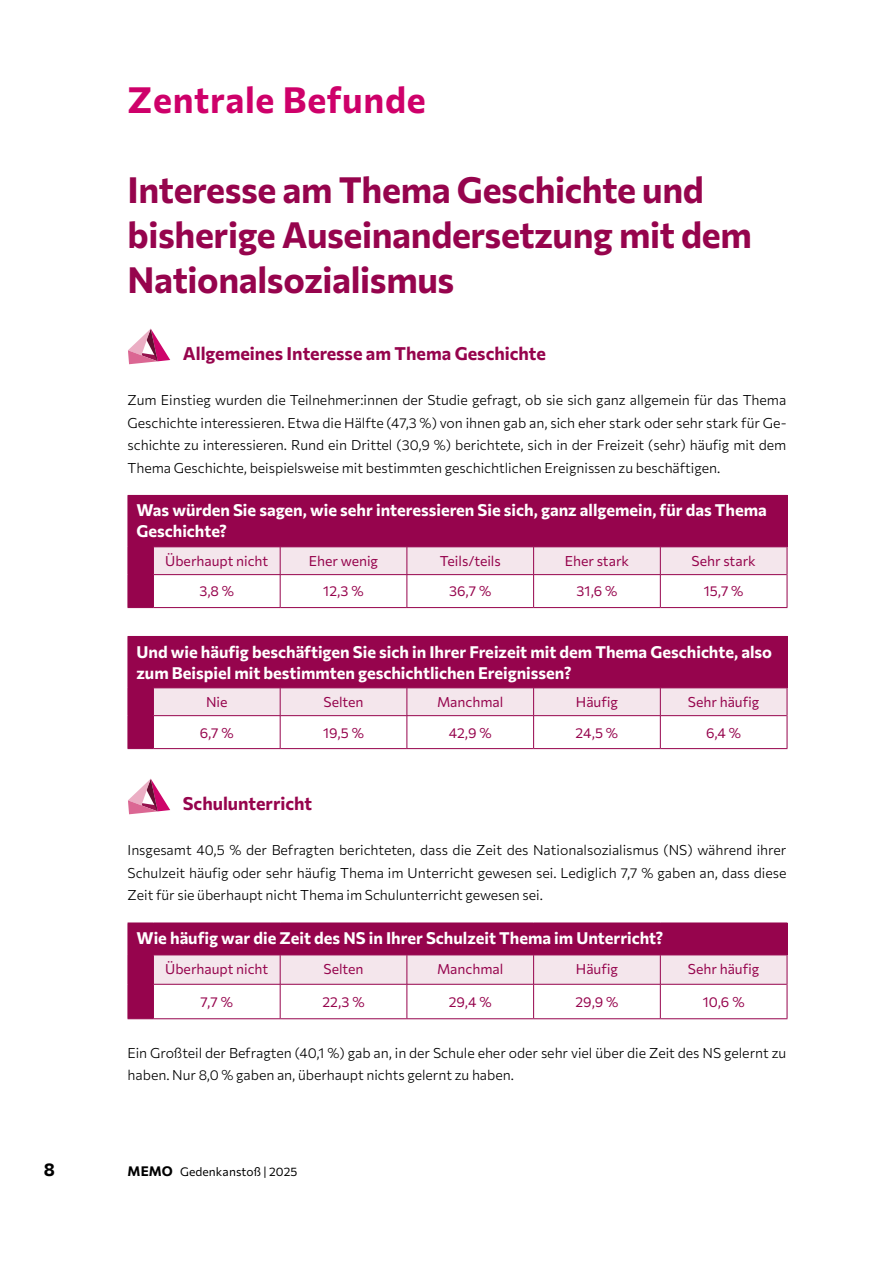
<style>
.page{position:relative;width:893px;height:1263px;background:#fff}
.page>*{position:absolute;margin:0;border:0;box-sizing:border-box;transform-origin:0 0}
.t1{font:700 36px/45px "Commissioner";letter-spacing:-.01em;color:#96044d}
.t2{font:700 36px "Commissioner";letter-spacing:.02em;color:#ce006a}
.t3{font:700 18px "Commissioner";color:#96044d}
.t4{font:700 18px "Commissioner";color:#000}
.t5{font:700 16.5px/21px "Commissioner";color:#fff}
.t6{font:300 13.95px/22.5px "Commissioner";color:#000;text-align:justify}
.t7{font:13.95px "Commissioner";color:#96044d}
.t8{font:12px "Commissioner";letter-spacing:.01em;color:#000}
.s1{font-weight:700;font-size:13.5px}
</style>
<div class="page">
<div style="left:128px;top:495px;width:659px;height:52px;background:#96044d"></div>
<hr style="left:787px;top:496px;width:1px;height:51px;background:#96044d">
<svg style="left:128px;top:547px;width:660px;height:61px"></svg>
<hr style="left:153px;top:575px;width:1px;height:32px;background:#96044d">
<div style="left:128px;top:636px;width:659px;height:52px;background:#96044d"></div>
<hr style="left:787px;top:637px;width:1px;height:51px;background:#96044d">
<svg style="left:128px;top:688px;width:660px;height:61px"></svg>
<hr style="left:153px;top:716px;width:1px;height:32px;background:#96044d">
<div style="left:128px;top:923px;width:659px;height:32px;background:#96044d"></div>
<hr style="left:787px;top:923px;width:1px;height:32px;background:#96044d">
<svg style="left:128px;top:955px;width:660px;height:64px"></svg>
<hr style="left:153px;top:984px;width:1px;height:34px;background:#96044d">
<svg style="left:128px;top:329px;width:42px;height:35px"></svg>
<svg style="left:128px;top:779px;width:42px;height:35px"></svg>
<h1 class="t2" style="left:128px;top:71px;width:300px">Zentrale Befunde</h1>
<h1 class="t1" style="left:128px;top:165px;width:626px">Interesse am Thema Geschichte und bisherige Auseinandersetzung mit dem<br>Nationalsozialismus</h1>
<p class="t3" style="left:183px;top:339px;width:365px">Allgemeines Interesse am Thema Geschichte</p>
<p class="t6" style="left:128px;top:388px;width:661px">Zum Einstieg wurden die Teilnehmer:innen der Studie gefragt, ob sie sich ganz allgemein für das Thema Geschichte interessieren. Etwa die Hälfte (47,3 %) von ihnen gab an, sich eher stark oder sehr stark für Ge&shy;schichte zu interessieren. Rund ein Drittel (30,9 %) berichtete, sich in der Freizeit (sehr) häufig mit dem Thema Geschichte, beispielsweise mit bestimmten geschichtlichen Ereignissen zu beschäftigen.</p>
<p class="t5" style="left:136px;top:499px;width:632px">Was würden Sie sagen, wie sehr interessieren Sie sich, ganz allgemein, für das Thema<br>Geschichte?</p>
<p class="t7" style="left:165px;top:550px;width:105px">Überhaupt nicht</p>
<p class="t7" style="left:309px;top:550px;width:71px">Eher wenig</p>
<p class="t7" style="left:440px;top:550px;width:63px">Teils/teils</p>
<p class="t7" style="left:565px;top:550px;width:66px">Eher stark</p>
<p class="t7" style="left:692px;top:550px;width:66px">Sehr stark</p>
<p class="t7" style="left:199px;top:581px;width:36px">3,8 %</p>
<p class="t7" style="left:323px;top:581px;width:42px">12,3 %</p>
<p class="t7" style="left:449px;top:581px;width:44px">36,7 %</p>
<p class="t7" style="left:576px;top:581px;width:42px">31,6 %</p>
<p class="t7" style="left:704px;top:581px;width:41px">15,7 %</p>
<p class="t5" style="left:136px;top:640px;width:637px">Und wie häufig beschäftigen Sie sich in Ihrer Freizeit mit dem Thema Geschichte, also zum Beispiel mit bestimmten geschichtlichen Ereignissen?</p>
<p class="t7" style="left:206px;top:691px;width:23px">Nie</p>
<p class="t7" style="left:323px;top:691px;width:42px">Selten</p>
<p class="t7" style="left:437px;top:691px;width:68px">Manchmal</p>
<p class="t7" style="left:576px;top:691px;width:44px">Häufig</p>
<p class="t7" style="left:688px;top:691px;width:73px">Sehr häufig</p>
<p class="t7" style="left:200px;top:722px;width:36px">6,7 %</p>
<p class="t7" style="left:323px;top:722px;width:43px">19,5 %</p>
<p class="t7" style="left:449px;top:722px;width:44px">42,9 %</p>
<p class="t7" style="left:576px;top:722px;width:44px">24,5 %</p>
<p class="t7" style="left:706px;top:722px;width:37px">6,4 %</p>
<p class="t3" style="left:183px;top:789px;width:131px">Schulunterricht</p>
<p class="t6" style="left:128px;top:838px;width:660px">Insgesamt 40,5 % der Befragten berichteten, dass die Zeit des Nationalsozialismus (NS) während ihrer Schulzeit häufig oder sehr häufig Thema im Unterricht gewesen sei. Lediglich 7,7 % gaben an, dass diese Zeit für sie überhaupt nicht Thema im Schulunterricht gewesen sei.</p>
<p class="t5" style="left:136px;top:926px;width:528px">Wie häufig war die Zeit des NS in Ihrer Schulzeit Thema im Unterricht?</p>
<p class="t7" style="left:165px;top:958px;width:105px">Überhaupt nicht</p>
<p class="t7" style="left:323px;top:958px;width:42px">Selten</p>
<p class="t7" style="left:437px;top:958px;width:68px">Manchmal</p>
<p class="t7" style="left:576px;top:958px;width:44px">Häufig</p>
<p class="t7" style="left:688px;top:958px;width:73px">Sehr häufig</p>
<p class="t7" style="left:201px;top:991px;width:34px">7,7 %</p>
<p class="t7" style="left:322px;top:991px;width:44px">22,3 %</p>
<p class="t7" style="left:449px;top:991px;width:44px">29,4 %</p>
<p class="t7" style="left:575px;top:991px;width:44px">29,9 %</p>
<p class="t7" style="left:703px;top:991px;width:43px">10,6 %</p>
<p class="t6" style="left:128px;top:1040px;width:660px">Ein Großteil der Befragten (40,1 %) gab an, in der Schule eher oder sehr viel über die Zeit des NS gelernt zu haben. Nur 8,0 % gaben an, überhaupt nichts gelernt zu haben.</p>
<p class="t4" style="left:44px;top:1156px;width:13px">8</p>
<p class="t8" style="left:128px;top:1162px;width:171px"><span class="s1">MEMO</span> Gedenkanstoß | 2025</p>
</div>
